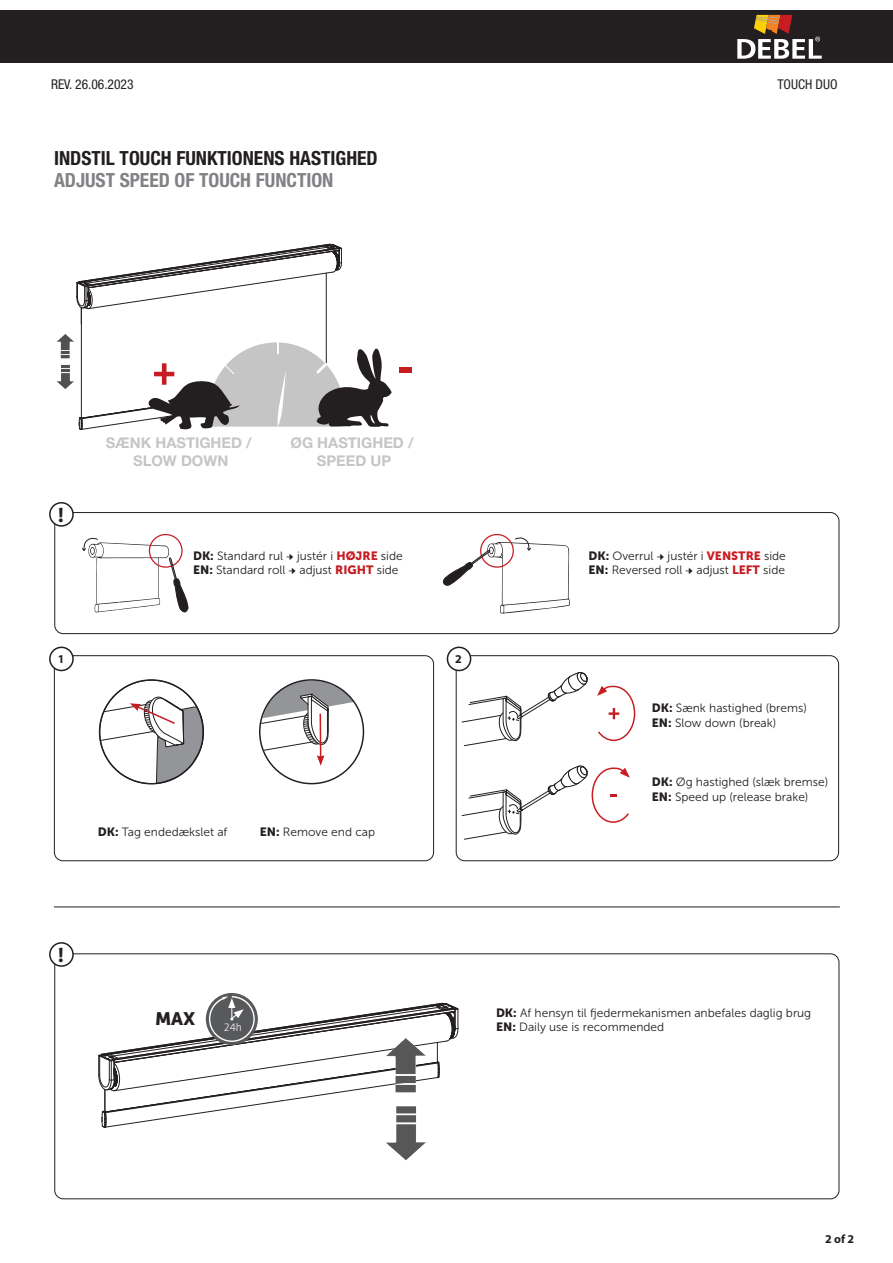
<style>
.page{position:relative;width:893px;height:1263px;background:#fff}
.page>*{position:absolute;margin:0;border:0;box-sizing:border-box;transform-origin:0 0}
.t1{font:700 21px "Myriad Pro";color:#231f20}
.t2{font:700 condensed 19.5px "Helvetica Neue LT Std";color:#231f20}
.t3{font:700 condensed 19.5px "Helvetica Neue LT Std";color:#808285}
.t4{font:18px "Museo Sans 900";color:#231f20}
.t5{font:700 14.7px/17.7px "Helvetica Neue LT Pro";color:#c4c5c4;text-align:center}
.t6{font:condensed 13.5px "Helvetica Neue LT Std";color:#231f20}
.t7{font:12px "Museo Sans 300";color:#231f20}
.t8{font:700 12px "Myriad Pro";color:#231f20}
.t9{font:300 11.4px "Klavika";color:#fff}
.s1{font-family:"Museo Sans 900"}
.s2{font-family:"Minion Pro"}
.s3{font-family:"Museo Sans 900";color:#c61c22}
</style>
<div class="page">
<div style="left:0;top:11px;width:893px;height:52px;background:#231f20"></div>
<svg style="left:737px;top:15px;width:85px;height:44px"></svg>
<div style="left:54px;top:953px;width:785px;height:246px;border:1px solid #231f20;border-radius:9px"></div>
<div style="left:50px;top:943px;width:23px;height:23px;background:#fff;border-radius:50%"></div>
<div style="left:49px;top:942px;width:25px;height:25px;border:2px solid #231f20;border-radius:50%"></div>
<div style="left:54px;top:655px;width:380px;height:206px;border:1px solid #231f20;border-radius:9px"></div>
<div style="left:50px;top:647px;width:23px;height:23px;background:#fff;border-radius:50%"></div>
<div style="left:49px;top:647px;width:25px;height:24px;border:2px solid #231f20;border-radius:50%"></div>
<div style="left:456px;top:655px;width:383px;height:206px;border:1px solid #231f20;border-radius:9px"></div>
<svg style="left:99px;top:697px;width:104px;height:88px"></svg>
<svg style="left:260px;top:679px;width:94px;height:87px"></svg>
<svg style="left:461px;top:666px;width:174px;height:174px"></svg>
<div style="left:54px;top:512px;width:785px;height:122px;border:1px solid #231f20;border-radius:9px"></div>
<div style="left:50px;top:503px;width:23px;height:23px;background:#fff;border-radius:50%"></div>
<div style="left:49px;top:502px;width:25px;height:25px;border:2px solid #231f20;border-radius:50%"></div>
<div style="left:149px;top:534px;width:34px;height:34px;border:1px solid #c61c22;border-radius:50%"></div>
<div style="left:480px;top:534px;width:34px;height:34px;border:1px solid #c61c22;border-radius:50%"></div>
<svg style="left:443px;top:536px;width:127px;height:78px"></svg>
<svg style="left:81px;top:537px;width:108px;height:76px"></svg>
<svg style="left:98px;top:996px;width:361px;height:132px"></svg>
<img style="left:386px;top:1038px;width:40px;height:107px">
<hr style="left:54px;top:906px;width:786px;height:1px;background:#231f20">
<hr style="left:326px;top:273px;width:1px;height:109px;background:#231f20">
<hr style="left:81px;top:308px;width:1px;height:112px;background:#231f20">
<svg style="left:76px;top:244px;width:266px;height:80px"></svg>
<svg style="left:79px;top:341px;width:313px;height:89px"></svg>
<div style="left:399px;top:367px;width:12px;height:5px;background:#c61c22"></div>
<img style="left:56px;top:334px;width:18px;height:48px">
<div style="left:447px;top:647px;width:24px;height:23px;background:#fff;border-radius:50%"></div>
<div style="left:447px;top:647px;width:24px;height:24px;border:2px solid #231f20;border-radius:50%"></div>
<p class="t6" style="left:51px;top:76px;width:84px">REV. 26.06.2023</p>
<p class="t6" style="left:777px;top:76px;width:62px">TOUCH DUO</p>
<p class="t2" style="left:54px;top:146px;width:325px">INDSTIL TOUCH FUNKTIONENS HASTIGHED</p>
<p class="t3" style="left:54px;top:169px;width:281px">ADJUST SPEED OF TOUCH FUNCTION</p>
<p class="t1" style="left:58px;top:501px;width:7px">!</p>
<p class="t8" style="left:58px;top:651px;width:8px">1</p>
<p class="t5" style="left:106px;top:433px;width:147px">SÆNK HASTIGHED /<br>SLOW DOWN</p>
<p class="t5" style="left:291px;top:434px;width:124px">ØG HASTIGHED /<br>SPEED UP</p>
<p class="t7" style="left:193px;top:549px;width:211px"><span class="s1">DK:</span> Standard rul <span class="s2">→</span> justér i <span class="s3">HØJRE</span> side</p>
<p class="t7" style="left:193px;top:564px;width:207px"><span class="s1">EN:</span> Standard roll <span class="s2">→</span> adjust <span class="s3">RIGHT</span> side</p>
<p class="t8" style="left:455px;top:651px;width:8px">2</p>
<p class="t7" style="left:98px;top:825px;width:131px"><span class="s1">DK:</span> Tag endedækslet af</p>
<p class="t7" style="left:260px;top:825px;width:117px"><span class="s1">EN:</span> Remove end cap</p>
<p class="t7" style="left:588px;top:549px;width:199px"><span class="s1">DK:</span> Overrul <span class="s2">→</span> justér i <span class="s3">VENSTRE</span> side</p>
<p class="t7" style="left:588px;top:564px;width:198px"><span class="s1">EN:</span> Reversed roll <span class="s2">→</span> adjust <span class="s3">LEFT</span> side</p>
<p class="t7" style="left:652px;top:702px;width:157px"><span class="s1">DK:</span> Sænk hastighed (brems)</p>
<p class="t7" style="left:652px;top:716px;width:126px"><span class="s1">EN:</span> Slow down (break)</p>
<p class="t7" style="left:652px;top:776px;width:178px"><span class="s1">DK:</span> Øg hastighed (slæk bremse)</p>
<p class="t7" style="left:652px;top:790px;width:158px"><span class="s1">EN:</span> Speed up (release brake)</p>
<p class="t1" style="left:58px;top:941px;width:7px">!</p>
<p class="t4" style="left:155px;top:1008px;width:42px">MAX</p>
<p class="t9" style="left:224px;top:1021px;width:19px">24h</p>
<p class="t7" style="left:496px;top:1006px;width:317px"><span class="s1">DK:</span> Af hensyn til fjedermekanismen anbefales daglig brug</p>
<p class="t7" style="left:496px;top:1020px;width:170px"><span class="s1">EN:</span> Daily use is recommended</p>
<p class="t8" style="left:825px;top:1231px;width:31px">2 of 2</p>
</div>
